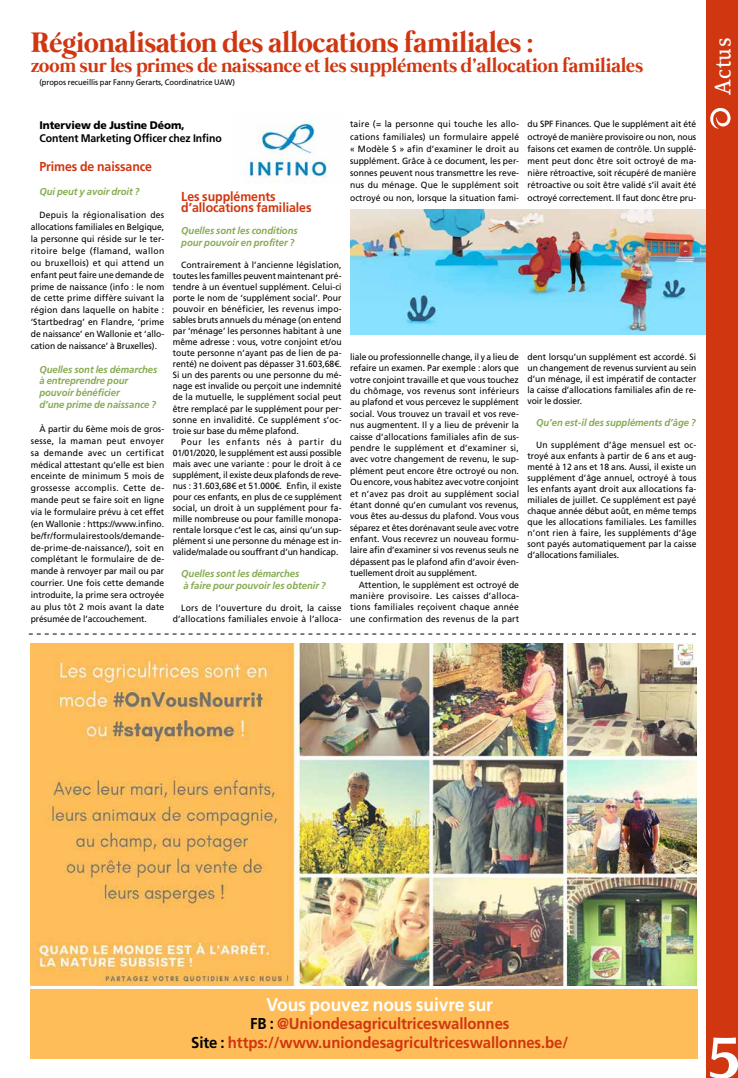
<style>
.page{position:relative;width:738px;height:1078px;background:#fff}
.page>*{position:absolute;margin:0;border:0;box-sizing:border-box;transform-origin:0 0}
.t1{font:700 58.5px "Lino Letter Std";color:#fff}
.t2{font:700 29px "Mermaid";letter-spacing:-.01em;color:#d03610}
.t3{font:500 21.5px "Lino Letter Std";letter-spacing:.04em;color:#fff;scale:.9 1}
.t4{font:700 20px "Mermaid";letter-spacing:-.01em;color:#d03610}
.t5{font:700 18.3px "Frutiger LT Std";letter-spacing:-.005em;color:#fff;scale:.95 1}
.t6{font:700 15.7px/18.3px "Frutiger LT Std";letter-spacing:-.005em;color:#d03610;text-align:center;scale:.95 1}
.t7{font:700 13px/11.1px "Frutiger LT Std";letter-spacing:-.005em;color:#d03610;scale:.95 1}
.t8{font:700 11px "Frutiger LT Std";letter-spacing:-.005em;color:#000;scale:.95 1}
.t9{font:900 11px "Frutiger LT Std";letter-spacing:-.005em;color:#000;scale:.95 1}
.t10{font:italic 700 10px/11.8px "Frutiger LT Std";letter-spacing:-.005em;color:#86ab51;scale:.95 1}
.t11{font:9px/11.9px "Frutiger LT Std";color:#000;text-align:justify;scale:.95 1}
.t12{font:9px/11.1px "Frutiger LT Std";letter-spacing:.02em;color:#000;text-align:right;scale:.95 1}
.t13{font:8px "Frutiger LT Std";letter-spacing:-.005em;color:#000;scale:.95 1}
.s1{color:#000}
</style>
<div class="page">
<img style="left:350px;top:210px;width:355px;height:124px">
<div style="left:705px;top:0;width:31px;height:1077px;background:#d03610"></div>
<svg style="left:710px;top:108px;width:20px;height:21px"></svg>
<div style="left:31px;top:989px;width:666px;height:69px;background:#febd59"></div>
<img style="left:31px;top:643px;width:664px;height:342px">
<img style="left:247px;top:121px;width:80px;height:62px">
<svg style="left:29px;top:633px;width:666px;height:1px"></svg>
<h2 class="t2" style="left:31px;top:26px;width:504px">Régionalisation des allocations familiales :</h2>
<h3 class="t4" style="left:31px;top:54px;width:613px">zoom sur les primes de naissance et les suppléments d’allocation familiales</h3>
<p class="t13" style="left:39px;top:78px;width:207px">(propos recueillis par Fanny Gerarts, Coordinatrice UAW)</p>
<p class="t9" style="left:39px;top:118px;width:154px">Interview de Justine Déom,</p>
<p class="t8" style="left:39px;top:132px;width:193px">Content Marketing Officer chez Infino</p>
<h3 class="t7" style="left:39px;top:161px;width:120px">Primes de naissance</h3>
<p class="t10" style="left:39px;top:185px;width:107px">Qui peut y avoir droit ?</p>
<p class="t11" style="left:31px;top:209px;width:142px;text-indent:9px">Depuis la régionalisation des allocations familiales en Belgique, la personne qui réside sur le ter&shy;ritoire belge (flamand, wallon ou bruxellois) et qui attend un enfant peut faire une demande de prime de naissance (info : le nom de cette prime diffère suivant la région dans laquelle on habite : ‘Startbedrag’ en Flandre, ‘prime de naissance’ en Wallonie et ‘allo&shy;cation de naissance’ à Bruxelles).</p>
<p class="t10" style="left:39px;top:363px;width:126px">Quelles sont les démarches à entreprendre pour pouvoir bénéficier<br>d’une prime de naissance ?</p>
<p class="t11" style="left:31px;top:423px;width:142px;text-indent:9px">À partir du 6ème mois de gros&shy;sesse, la maman peut envoyer sa demande avec un certificat médical attestant qu’elle est bien enceinte de minimum 5 mois de grossesse accomplis. Cette de&shy;mande peut se faire soit en ligne via le formulaire prévu à cet effet (en Wallonie : https://www.infino. be/fr/formulairestools/demande&shy;de-prime-de-naissance/), soit en complétant le formulaire de de&shy;mande à renvoyer par mail ou par courrier. Une fois cette demande introduite, la prime sera octroyée au plus tôt 2 mois avant la date présumée de l’accouchement.</p>
<h3 class="t7" style="left:181px;top:191px;width:138px">Les suppléments d’allocations familiales</h3>
<p class="t10" style="left:181px;top:225px;width:124px;line-height:11.1px">Quelles sont les conditions pour pouvoir en profiter ?</p>
<p class="t11" style="left:172px;top:259px;width:179px;line-height:11.1px;text-indent:9px">Contrairement à l’ancienne législation, toutes les familles peuvent maintenant pré&shy;tendre à un éventuel supplément. Celui-ci porte le nom de ‘supplément social’. Pour pouvoir en bénéficier, les revenus impo&shy;sables bruts annuels du ménage (on entend par ‘ménage’ les personnes habitant à une même adresse : vous, votre conjoint et/ou toute personne n’ayant pas de lien de pa&shy;renté) ne doivent pas dépasser 31.603,68€.<br>Si un des parents ou une personne du mé&shy;nage est invalide ou perçoit une indemnité de la mutuelle, le supplément social peut être remplacé par le supplément pour per&shy;sonne en invalidité. Ce supplément s’oc&shy;troie sur base du même plafond.</p>
<p class="t11" style="left:172px;top:436px;width:179px;line-height:11.1px;text-indent:9px">Pour les enfants nés à partir du 01/01/2020, le supplément est aussi possible mais avec une variante : pour le droit à ce supplément, il existe deux plafonds de reve&shy;nus : 31.603,68€ et 51.000€. Enfin, il existe pour ces enfants, en plus de ce supplément social, un droit à un supplément pour fa&shy;mille nombreuse ou pour famille monopa&shy;rentale lorsque c’est le cas, ainsi qu’un sup&shy;plément si une personne du ménage est in&shy;valide/malade ou souffrant d’un handicap.</p>
<p class="t10" style="left:181px;top:568px;width:153px;line-height:11.1px">Quelles sont les démarches<br>à faire pour pouvoir les obtenir ?</p>
<p class="t12" style="left:172px;top:602px;width:179px">Lors de l’ouverture du droit, la caisse d’allocations familiales envoie à l’alloca-</p>
<p class="t11" style="left:350px;top:118px;width:179px;line-height:12.2px">taire (= la personne qui touche les allo&shy;cations familiales) un formulaire appelé « Modèle S » afin d’examiner le droit au supplément. Grâce à ce document, les per&shy;sonnes peuvent nous transmettre les reve&shy;nus du ménage. Que le supplément soit octroyé ou non, lorsque la situation fami-</p>
<p class="t11" style="left:527px;top:118px;width:179px;line-height:12.2px">du SPF Finances. Que le supplément ait été octroyé de manière provisoire ou non, nous faisons cet examen de contrôle. Un supplé&shy;ment peut donc être soit octroyé de ma&shy;nière rétroactive, soit récupéré de manière rétroactive ou soit être validé s’il avait été octroyé correctement. Il faut donc être pru-</p>
<p class="t11" style="left:350px;top:351px;width:179px;line-height:11.4px">liale ou professionnelle change, il y a lieu de refaire un examen. Par exemple : alors que votre conjoint travaille et que vous touchez du chômage, vos revenus sont inférieurs au plafond et vous percevez le supplément social. Vous trouvez un travail et vos reve&shy;nus augmentent. Il y a lieu de prévenir la caisse d’allocations familiales afin de sus&shy;pendre le supplément et d’examiner si, avec votre changement de revenu, le sup&shy;plément peut encore être octroyé ou non.<br>Ou encore, vous habitez avec votre conjoint et n’avez pas droit au supplément social étant donné qu’en cumulant vos revenus, vous êtes au-dessus du plafond. Vous vous séparez et êtes dorénavant seule avec votre enfant. Vous recevrez un nouveau formu&shy;laire afin d’examiner si vos revenus seuls ne dépassent pas le plafond afin d’avoir éven&shy;tuellement droit au supplément.</p>
<p class="t11" style="left:350px;top:578px;width:179px;line-height:11.4px;text-indent:9px">Attention, le supplément est octroyé de manière provisoire. Les caisses d’alloca&shy;tions familiales reçoivent chaque année une confirmation des revenus de la part</p>
<p class="t11" style="left:527px;top:351px;width:179px;line-height:11px">dent lorsqu’un supplément est accordé. Si un changement de revenus survient au sein d’un ménage, il est impératif de contacter la caisse d’allocations familiales afin de re&shy;voir le dossier.</p>
<p class="t10" style="left:535px;top:416px;width:169px">Qu’en est-il des suppléments d’âge ?</p>
<p class="t11" style="left:527px;top:439px;width:179px;line-height:11px;text-indent:9px">Un supplément d’âge mensuel est oc&shy;troyé aux enfants à partir de 6 ans et aug&shy;menté à 12 ans et 18 ans. Aussi, il existe un supplément d’âge annuel, octroyé à tous les enfants ayant droit aux allocations fa&shy;miliales de juillet. Ce supplément est payé chaque année début août, en même temps que les allocations familiales. Les familles n’ont rien à faire, les suppléments d’âge sont payés automatiquement par la caisse d’allocations familiales.</p>
<h3 class="t3" style="left:709px;top:95px;width:65px;rotate:-90deg">Actus</h3>
<h3 class="t5" style="left:266px;top:993px;width:240px">Vous pouvez nous suivre sur</h3>
<h3 class="t6" style="left:191px;top:1014px;width:398px"><span class="s1">FB :</span> @Uniondesagricultriceswallonnes<br><span class="s1">Site :</span> https://www.uniondesagricultriceswallonnes.be/</h3>
<h1 class="t1" style="left:706px;top:1021px;width:36px">5</h1>
</div>
